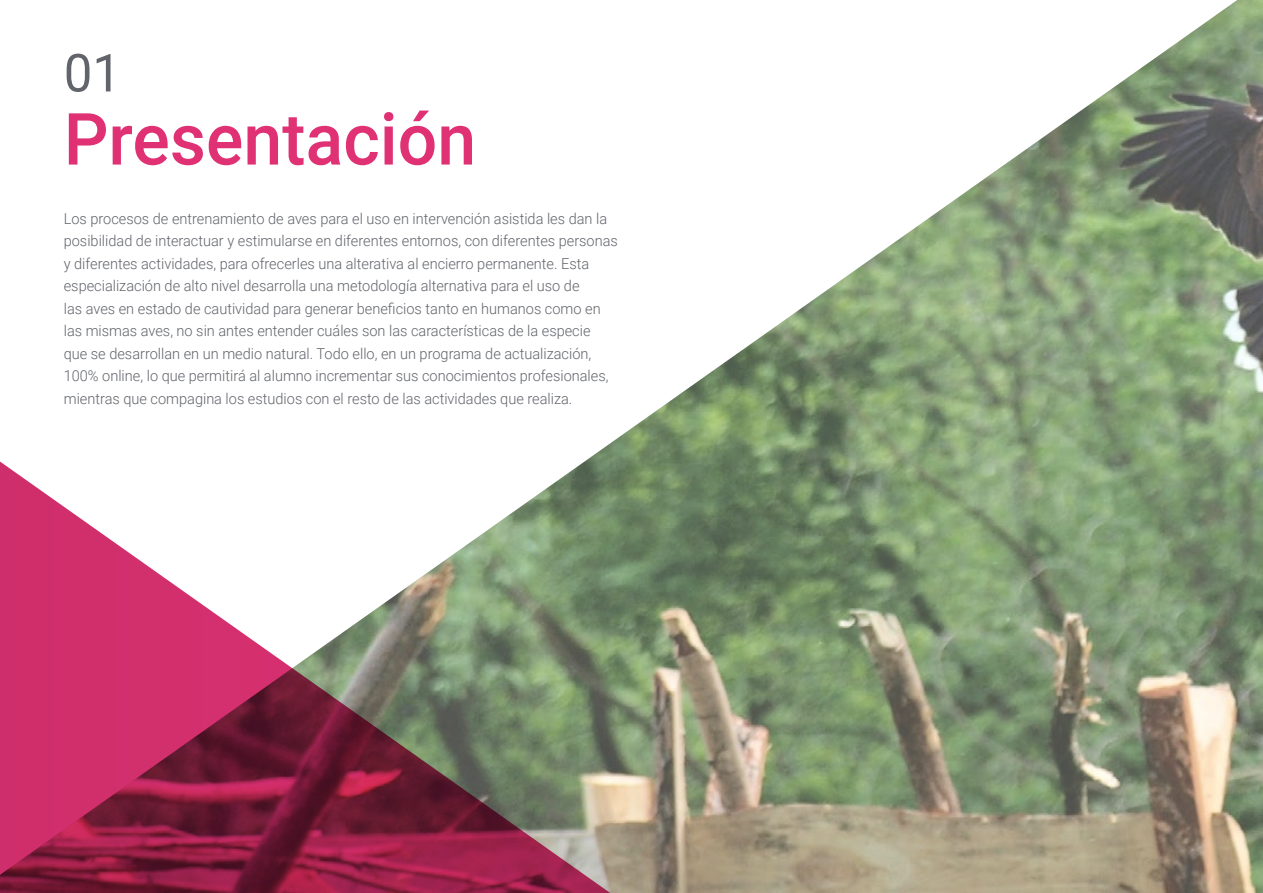
<style>
.page{position:relative;width:1263px;height:893px;background:#fff}
.page>*{position:absolute;margin:0;border:0;box-sizing:border-box;transform-origin:0 0}
.t1{font:500 72px "Roboto";color:#df3174}
.t2{font:52.5px "Roboto";color:#61646a}
.t3{font:300 15px/22.5px "Roboto";color:#61646a}
</style>
<div class="page">
<img style="left:606px;top:0;width:657px;height:893px">
<svg style="left:0;top:446px;width:640px;height:447px"></svg>
<h2 class="t2" style="left:64px;top:36px;width:59px">01</h2>
<h1 class="t1" style="left:64px;top:89px;width:414px">Presentación</h1>
<p class="t3" style="left:64px;top:207px;width:556px">Los procesos de entrenamiento de aves para el uso en intervención asistida les dan la posibilidad de interactuar y estimularse en diferentes entornos, con diferentes personas y diferentes actividades, para ofrecerles una alterativa al encierro permanente. Esta especialización de alto nivel desarrolla una metodología alternativa para el uso de<br>las aves en estado de cautividad para generar beneficios tanto en humanos como en las mismas aves, no sin antes entender cuáles son las características de la especie que se desarrollan en un medio natural. Todo ello, en un programa de actualización, 100% online, lo que permitirá al alumno incrementar sus conocimientos profesionales, mientras que compagina los estudios con el resto de las actividades que realiza.</p>
</div>
